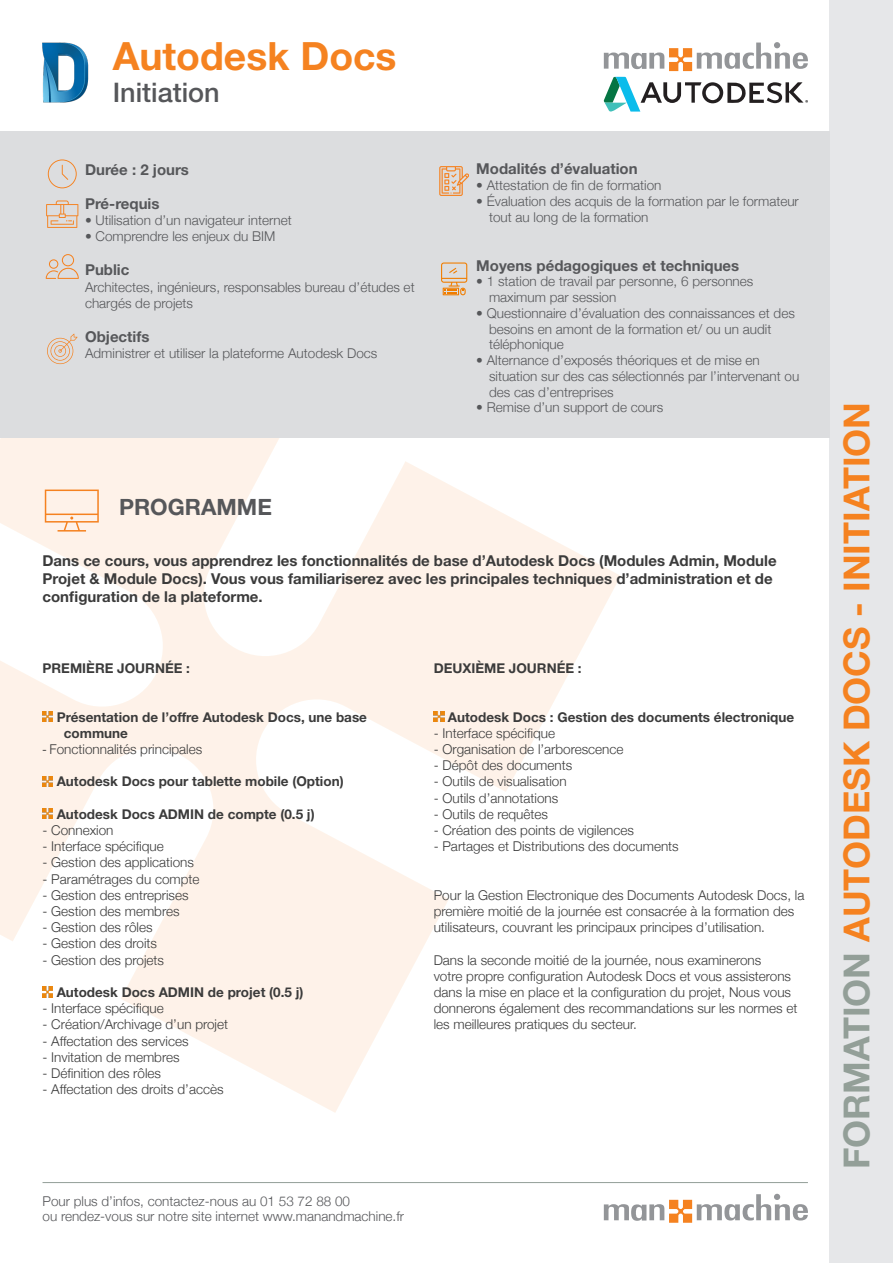
<style>
.page{position:relative;width:893px;height:1263px;background:#fff}
.page>*{position:absolute;margin:0;border:0;box-sizing:border-box;transform-origin:0 0}
.t1{font:700 39px "Helvetica Neue LT Std";color:#f58220}
.t2{font:700 36px "Helvetica Neue LT Std";color:#f58220}
.t3{font:500 27px "Helvetica Neue LT Std";color:#56575a}
.t4{font:700 22.5px "Helvetica Neue LT Std";color:#56575a}
.t5{font:700 15px/18px "Helvetica Neue LT Std";color:#3b3b3b}
.t6{font:700 15px "Helvetica Neue LT Std";color:#56575a}
.t7{font:300 13.5px/16.2px "Helvetica Neue";color:#3b3b3b}
.t8{font:300 13.5px/15.8px "Helvetica Neue";color:#56575a}
.t9{font:700 13.5px/16.2px "Helvetica Neue LT Std";color:#3b3b3b}
.s1{font-family:"Myriad Pro";font-weight:400}
.s2{color:#939f98}
</style>
<div class="page">
<div style="left:829px;top:0;width:64px;height:1263px;background:#e6e7e9"></div>
<svg style="left:0;top:438px;width:620px;height:675px"></svg>
<hr style="left:43px;top:1182px;width:765px;height:1px;background:#939f98">
<svg style="left:604px;top:1194px;width:204px;height:29px"></svg>
<svg style="left:604px;top:42px;width:204px;height:29px"></svg>
<div style="left:0;top:132px;width:829px;height:306px;background:#dcdddf"></div>
<svg style="left:604px;top:77px;width:204px;height:35px"></svg>
<svg style="left:45px;top:489px;width:54px;height:42px;background:#fcdfc7"></svg>
<svg style="left:441px;top:262px;width:26px;height:33px"></svg>
<svg style="left:46px;top:254px;width:33px;height:25px"></svg>
<svg style="left:46px;top:200px;width:32px;height:28px"></svg>
<svg style="left:47px;top:334px;width:31px;height:30px"></svg>
<svg style="left:48px;top:159px;width:29px;height:29px"></svg>
<svg style="left:439px;top:166px;width:30px;height:30px"></svg>
<img style="left:43px;top:43px;width:46px;height:60px">
<svg style="left:43px;top:711px;width:10px;height:11px"></svg>
<svg style="left:43px;top:776px;width:10px;height:10px"></svg>
<svg style="left:43px;top:808px;width:10px;height:11px"></svg>
<svg style="left:43px;top:987px;width:10px;height:10px"></svg>
<svg style="left:434px;top:711px;width:10px;height:11px"></svg>
<p class="t1" style="left:113px;top:32px;width:285px">Autodesk Docs</p>
<p class="t3" style="left:113px;top:77px;width:109px">Initiation</p>
<p class="t6" style="left:85px;top:160px;width:105px">Durée : 2 jours</p>
<p class="t6" style="left:85px;top:194px;width:76px">Pré-requis</p>
<p class="t8" style="left:85px;top:212px;width:208px">• Utilisation d’un navigateur internet</p>
<p class="t8" style="left:85px;top:228px;width:192px">• Comprendre les enjeux du BIM</p>
<p class="t6" style="left:85px;top:261px;width:46px">Public</p>
<p class="t8" style="left:85px;top:278px;width:331px;line-height:16.2px">Architectes, ingénieurs, responsables bureau d’études et chargés de projets</p>
<p class="t6" style="left:85px;top:327px;width:66px">Objectifs</p>
<p class="t8" style="left:85px;top:345px;width:294px">Administrer et utiliser la plateforme Autodesk Docs</p>
<p class="t4" style="left:119px;top:493px;width:154px">PROGRAMME</p>
<p class="t6" style="left:476px;top:159px;width:163px">Modalités d’évaluation</p>
<p class="t8" style="left:476px;top:177px;width:187px">• Attestation de fin de formation</p>
<p class="t8" style="left:489px;top:193px;width:311px;line-height:16.2px;text-indent:-13px">• Évaluation des acquis de la formation par le formateur tout au long de la formation</p>
<p class="t6" style="left:476px;top:256px;width:265px">Moyens pédagogiques et techniques</p>
<p class="t8" style="left:489px;top:273px;width:266px;text-indent:-13px">• 1 station de travail par personne, 6 personnes maximum par session</p>
<p class="t8" style="left:489px;top:305px;width:307px;text-indent:-13px">• Questionnaire d’évaluation des connaissances et des besoins en amont de la formation et/ ou un audit téléphonique</p>
<p class="t8" style="left:489px;top:352px;width:312px;text-indent:-13px">• Alternance d’exposés théoriques et de mise en situation sur des cas sélectionnés par l’intervenant ou des cas d’entreprises</p>
<p class="t8" style="left:476px;top:399px;width:189px">• Remise d’un support de cours</p>
<p class="t5" style="left:43px;top:551px;width:736px">Dans ce cours, vous apprendrez les fonctionnalités de base d’Autodesk Docs (Modules Admin, Module<br>Projet &amp; Module Docs). Vous vous familiariserez avec les principales techniques d’administration et de configuration de la plateforme.</p>
<p class="t9" style="left:43px;top:660px;width:149px">PREMIÈRE JOURNÉE :</p>
<p class="t9" style="left:64px;top:708px;width:305px;text-indent:-7px">Présentation de l’offre Autodesk Docs, une base commune</p>
<p class="t7" style="left:43px;top:741px;width:161px"><span class="s1">-</span> Fonctionnalités principales</p>
<p class="t9" style="left:57px;top:773px;width:288px">Autodesk Docs pour tablette mobile (Option)</p>
<p class="t9" style="left:57px;top:806px;width:259px">Autodesk Docs ADMIN de compte (0.5 j)</p>
<p class="t7" style="left:43px;top:822px;width:73px">- Connexion</p>
<p class="t7" style="left:43px;top:838px;width:123px">- Interface spécifique</p>
<p class="t7" style="left:43px;top:854px;width:153px">- Gestion des applications</p>
<p class="t7" style="left:43px;top:870px;width:159px">- Paramétrages du compte</p>
<p class="t7" style="left:43px;top:887px;width:148px">- Gestion des entreprises</p>
<p class="t7" style="left:43px;top:903px;width:139px">- Gestion des membres</p>
<p class="t7" style="left:43px;top:919px;width:112px">- Gestion des rôles</p>
<p class="t7" style="left:43px;top:935px;width:116px">- Gestion des droits</p>
<p class="t7" style="left:43px;top:951px;width:123px">- Gestion des projets</p>
<p class="t9" style="left:57px;top:984px;width:248px">Autodesk Docs ADMIN de projet (0.5 j)</p>
<p class="t7" style="left:43px;top:1000px;width:123px">- Interface spécifique</p>
<p class="t7" style="left:43px;top:1016px;width:187px">- Création/Archivage d’un projet</p>
<p class="t7" style="left:43px;top:1032px;width:148px">- Affectation des services</p>
<p class="t7" style="left:43px;top:1049px;width:139px">- Invitation de membres</p>
<p class="t7" style="left:43px;top:1065px;width:120px">- Définition des rôles</p>
<p class="t7" style="left:43px;top:1081px;width:183px">- Affectation des droits d’accès</p>
<p class="t9" style="left:434px;top:660px;width:150px">DEUXIÈME JOURNÉE :</p>
<p class="t9" style="left:448px;top:708px;width:348px">Autodesk Docs : Gestion des documents électronique</p>
<p class="t7" style="left:434px;top:725px;width:123px">- Interface spécifique</p>
<p class="t7" style="left:434px;top:741px;width:191px">- Organisation de l’arborescence</p>
<p class="t7" style="left:434px;top:757px;width:140px">- Dépôt des documents</p>
<p class="t7" style="left:434px;top:773px;width:134px">- Outils de visualisation</p>
<p class="t7" style="left:434px;top:789px;width:126px">- Outils d’annotations</p>
<p class="t7" style="left:434px;top:806px;width:116px">- Outils de requêtes</p>
<p class="t7" style="left:434px;top:822px;width:202px">- Création des points de vigilences</p>
<p class="t7" style="left:434px;top:838px;width:247px">- Partages et Distributions des documents</p>
<p class="t7" style="left:434px;top:887px;width:372px">Pour la Gestion Electronique des Documents Autodesk Docs, la première moitié de la journée est consacrée à la formation des utilisateurs, couvrant les principaux principes d’utilisation.</p>
<p class="t7" style="left:434px;top:951px;width:365px">Dans la seconde moitié de la journée, nous examinerons<br>votre propre configuration Autodesk Docs et vous assisterons dans la mise en place et la configuration du projet, Nous vous donnerons également des recommandations sur les normes et les meilleures pratiques du secteur.</p>
<p class="t8" style="left:43px;top:1193px;width:363px;line-height:15px">Pour plus d’infos, contactez-nous au 01 53 72 88 00<br>ou rendez-vous sur notre site internet www.manandmachine.fr</p>
<p class="t2" style="left:834px;top:1169px;width:769px;rotate:-90deg"><span class="s2">FORMATION</span> AUTODESK DOCS - INITIATION</p>
</div>
